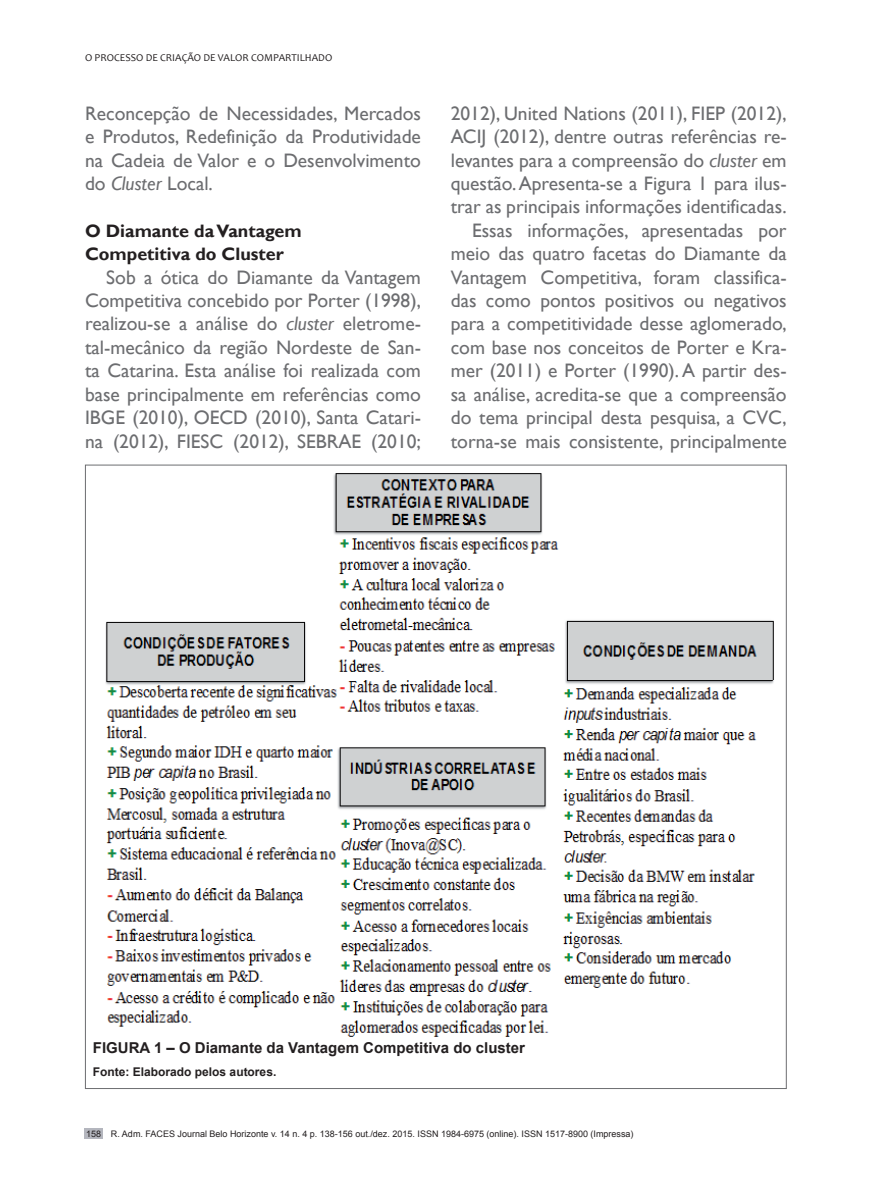
<style>
.page{position:relative;width:893px;height:1191px;background:#fff}
.page>*{position:absolute;margin:0;border:0;box-sizing:border-box;transform-origin:0 0}
.t1{font:19.5px/23.4px "Gill Sans";color:#6c6d70;text-align:justify}
._0_-_INTERTIT_-_TEXT{font:700 18px/23.4px "Gill Sans";color:#231f20}
._1_-_TIT_TABELA{font:700 15px "Arial";color:#231f20}
._1_-_TIT_TABELA-2{font:700 12px "Arial";color:#231f20}
.t2{font:10.5px "Candara";color:#231f20}
.t3{font:9px "Arial";color:#231f20}
.s1{font-style:italic}
</style>
<div class="page">
<div style="left:84px;top:1128px;width:19px;height:10px;background:#b4b6be"></div>
<img style="left:105px;top:473px;width:669px;height:564px">
<p class="t2" style="left:85px;top:51px;width:249px">O PROCESSO DE CRIAÇÃO DE VALOR COMPARTILHADO</p>
<p class="t1" style="left:85px;top:102px;width:337px">Reconcepção de Necessidades, Mercados e Produtos, Redefinição da Produtividade na Cadeia de Valor e o Desenvolvimento do <span class="s1">Cluster</span> Local.</p>
<p class="_0_-_INTERTIT_-_TEXT" style="left:85px;top:219px;width:218px">O Diamante da Vantagem<br>Competitiva do Cluster</p>
<p class="t1" style="left:85px;top:266px;width:337px;text-indent:21px">Sob a ótica do Diamante da Vantagem Competitiva concebido por Porter (1998), realizou-se a análise do <span class="s1">cluster</span> eletrome&shy;tal-mecânico da região Nordeste de San&shy;ta Catarina. Esta análise foi realizada com base principalmente em referências como IBGE (2010), OECD (2010), Santa Catari&shy;na (2012), FIESC (2012), SEBRAE (2010;</p>
<p class="t1" style="left:451px;top:102px;width:337px">2012), United Nations (2011), FIEP (2012), ACIJ (2012), dentre outras referências re&shy;levantes para a compreensão do <span class="s1">cluster</span> em questão. Apresenta-se a Figura 1 para ilus&shy;trar as principais informações identificadas.</p>
<p class="t1" style="left:451px;top:219px;width:337px;text-indent:21px">Essas informações, apresentadas por meio das quatro facetas do Diamante da Vantagem Competitiva, foram classifica&shy;das como pontos positivos ou negativos para a competitividade desse aglomerado, com base nos conceitos de Porter e Kra&shy;mer (2011) e Porter (1990). A partir des&shy;sa análise, acredita-se que a compreensão do tema principal desta pesquisa, a CVC, torna-se mais consistente, principalmente</p>
<p class="_1_-_TIT_TABELA" style="left:93px;top:1037px;width:434px">FIGURA 1 – O Diamante da Vantagem Competitiva do cluster</p>
<p class="_1_-_TIT_TABELA-2" style="left:93px;top:1064px;width:185px">Fonte: Elaborado pelos autores.</p>
<p class="t3" style="left:86px;top:1127px;width:549px">158 R. Adm. FACES Journal Belo Horizonte v. 14 n. 4 p. 138-156 out./dez. 2015. ISSN 1984-6975 (online). ISSN 1517-8900 (Impressa)</p>
</div>
